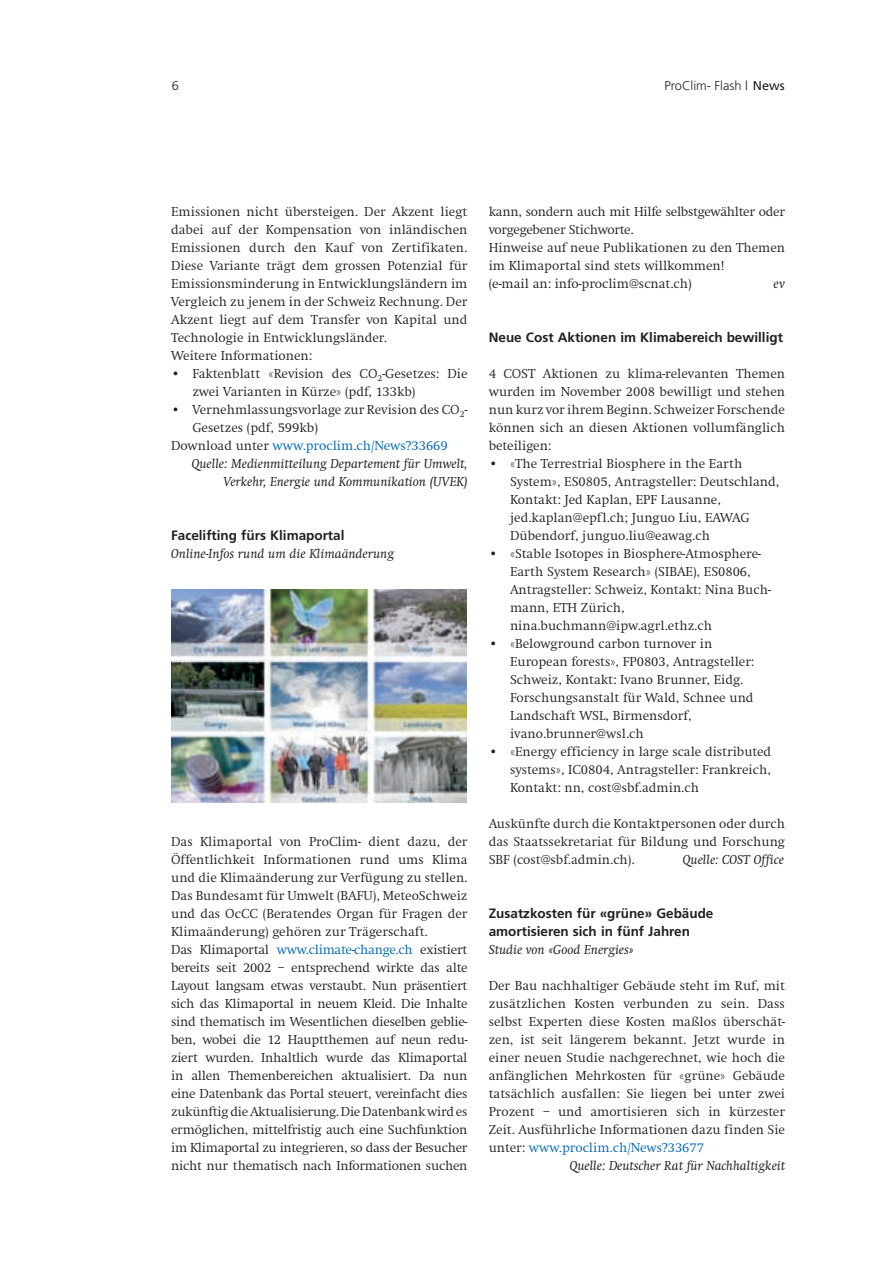
<style>
.page{position:relative;width:893px;height:1263px;background:#fff}
.page>*{position:absolute;margin:0;border:0;box-sizing:border-box;transform-origin:0 0}
.t1{font:300 13.5px/18px "Swift";color:#231f20}
.t2{font:300 13.5px/18px "Swift";letter-spacing:-.02em;color:#231f20}
.t3{font:italic 13.5px "Swift";color:#231f20}
.t4{font:700 13.5px/18px "Frutiger";color:#231f20}
.t5{font:300 13.5px "Swift";color:#0166b3}
.t6{font:300 12.75px "Frutiger";color:#231f20}
.s1{font-weight:400}
.s2{color:#231f20}
.s3{color:#0166b3}
</style>
<div class="page">
<img style="left:172px;top:590px;width:294px;height:213px">
<p class="t6" style="left:172px;top:78px;width:9px">6</p>
<p class="t6" style="left:664px;top:79px;width:122px">ProClim- Flash | <span class="s1">News</span></p>
<p class="t1" style="left:171px;top:203px;width:298px">Emissionen nicht übersteigen. Der Akzent liegt dabei auf der Kompensation von inländischen Emissionen durch den Kauf von Zertifikaten.<br>Diese Variante trägt dem grossen Potenzial für Emissionsminderung in Entwicklungsländern im Vergleich zu jenem in der Schweiz Rechnung. Der Akzent liegt auf dem Transfer von Kapital und Technologie in Entwicklungsländer.<br>Weitere Informationen:</p>
<p class="t1" style="left:192px;top:365px;width:277px;text-indent:-21px">• Faktenblatt «Revision des CO<sub>2</sub>-Gesetzes: Die zwei Varianten in Kürze» (pdf, 133kb)</p>
<p class="t1" style="left:171px;top:401px;width:298px">• Vernehmlassungsvorlage zur Revision des CO<sub>2</sub>-</p>
<p class="t1" style="left:192px;top:419px;width:127px">Gesetzes (pdf, 599kb)</p>
<p class="t5" style="left:171px;top:438px;width:278px"><span class="s2">Download unter</span> www.proclim.ch/News?33669</p>
<p class="t3" style="left:192px;top:456px;width:277px">Quelle: Medienmitteilung Departement für Umwelt,</p>
<p class="t3" style="left:223px;top:474px;width:245px">Verkehr, Energie und Kommunikation (UVEK)</p>
<p class="t4" style="left:171px;top:526px;width:175px">Facelifting fürs Klimaportal</p>
<p class="t3" style="left:171px;top:546px;width:224px">Online-Infos rund um die Klimaänderung</p>
<p class="t2" style="left:171px;top:833px;width:298px">Das Klimaportal von ProClim- dient dazu, der Öffentlichkeit Informationen rund ums Klima und die Klimaänderung zur Verfügung zu stellen.<br>Das Bundesamt für Umwelt (BAFU), MeteoSchweiz und das OcCC (Beratendes Organ für Fragen der Klimaänderung) gehören zur Trägerschaft.<br>Das Klimaportal <span class="s3">www.climate-change.ch</span> existiert bereits seit 2002 – entsprechend wirkte das alte Layout langsam etwas verstaubt. Nun präsentiert sich das Klimaportal in neuem Kleid. Die Inhalte sind thematisch im Wesentlichen dieselben geblie&shy;ben, wobei die 12 Hauptthemen auf neun redu&shy;ziert wurden. Inhaltlich wurde das Klimaportal in allen Themenbereichen aktualisiert. Da nun eine Datenbank das Portal steuert, vereinfacht dies zukünftig die Aktualisierung. Die Datenbank wird es ermöglichen, mittelfristig auch eine Suchfunktion im Klimaportal zu integrieren, so dass der Besucher nicht nur thematisch nach Informationen suchen</p>
<p class="t1" style="left:489px;top:203px;width:298px">kann, sondern auch mit Hilfe selbstgewählter oder vorgegebener Stichworte.<br>Hinweise auf neue Publikationen zu den Themen im Klimaportal sind stets willkommen!<br>(e-mail an: info-proclim@scnat.ch)</p>
<p class="t3" style="left:774px;top:276px;width:13px">ev</p>
<p class="t4" style="left:489px;top:328px;width:296px">Neue Cost Aktionen im Klimabereich bewilligt</p>
<p class="t1" style="left:489px;top:365px;width:298px;text-align:justify">4 COST Aktionen zu klima-relevanten Themen wurden im November 2008 bewilligt und stehen nun kurz vor ihrem Beginn. Schweizer Forschende können sich an diesen Aktionen vollumfänglich beteiligen:</p>
<p class="t1" style="left:510px;top:455px;width:271px;text-indent:-21px">• «The Terrestrial Biosphere in the Earth System», ES0805, Antragsteller: Deutschland, Kontakt: Jed Kaplan, EPF Lausanne, jed.kaplan@epfl.ch; Junguo Liu, EAWAG Dübendorf, junguo.liu@eawag.ch</p>
<p class="t1" style="left:510px;top:545px;width:262px;text-indent:-21px">• «Stable Isotopes in Biosphere-Atmosphere-Earth System Research» (SIBAE), ES0806, Antragsteller: Schweiz, Kontakt: Nina Buch&shy;mann, ETH Zürich, nina.buchmann@ipw.agrl.ethz.ch</p>
<p class="t1" style="left:510px;top:635px;width:246px;text-indent:-21px">• «Belowground carbon turnover in European forests», FP0803, Antragsteller:<br>Schweiz, Kontakt: Ivano Brunner, Eidg.<br>Forschungsanstalt für Wald, Schnee und Landschaft WSL, Birmensdorf, ivano.brunner@wsl.ch</p>
<p class="t1" style="left:510px;top:743px;width:263px;text-align:justify;text-indent:-21px">• «Energy efficiency in large scale distributed systems», IC0804, Antragsteller: Frankreich, Kontakt: nn, cost@sbf.admin.ch</p>
<p class="t1" style="left:489px;top:815px;width:298px;text-align:justify">Auskünfte durch die Kontaktpersonen oder durch das Staatssekretariat für Bildung und Forschung SBF (cost@sbf.admin.ch).</p>
<p class="t3" style="left:683px;top:852px;width:103px">Quelle: COST Office</p>
<p class="t4" style="left:489px;top:904px;width:226px">Zusatzkosten für «grüne» Gebäude amortisieren sich in fünf Jahren</p>
<p class="t3" style="left:489px;top:942px;width:146px">Studie von «Good Energies»</p>
<p class="t1" style="left:489px;top:977px;width:298px">Der Bau nachhaltiger Gebäude steht im Ruf, mit</p>
<p class="t1" style="left:489px;top:995px;width:298px">zusätzlichen Kosten verbunden zu sein. Dass</p>
<p class="t1" style="left:489px;top:1013px;width:298px">selbst Experten diese Kosten maßlos überschät-</p>
<p class="t1" style="left:489px;top:1031px;width:298px">zen, ist seit längerem bekannt. Jetzt wurde in</p>
<p class="t1" style="left:489px;top:1049px;width:298px">einer neuen Studie nachgerechnet, wie hoch die</p>
<p class="t1" style="left:489px;top:1067px;width:298px">anfänglichen Mehrkosten für «grüne» Gebäude</p>
<p class="t1" style="left:489px;top:1085px;width:298px">tatsächlich ausfallen: Sie liegen bei unter zwei</p>
<p class="t1" style="left:489px;top:1103px;width:298px">Prozent – und amortisieren sich in kürzester</p>
<p class="t1" style="left:489px;top:1121px;width:298px">Zeit. Ausführliche Informationen dazu finden Sie</p>
<p class="t5" style="left:489px;top:1140px;width:217px"><span class="s2">unter:</span> www.proclim.ch/News?33677</p>
<p class="t3" style="left:570px;top:1158px;width:217px">Quelle: Deutscher Rat für Nachhaltigkeit</p>
</div>
